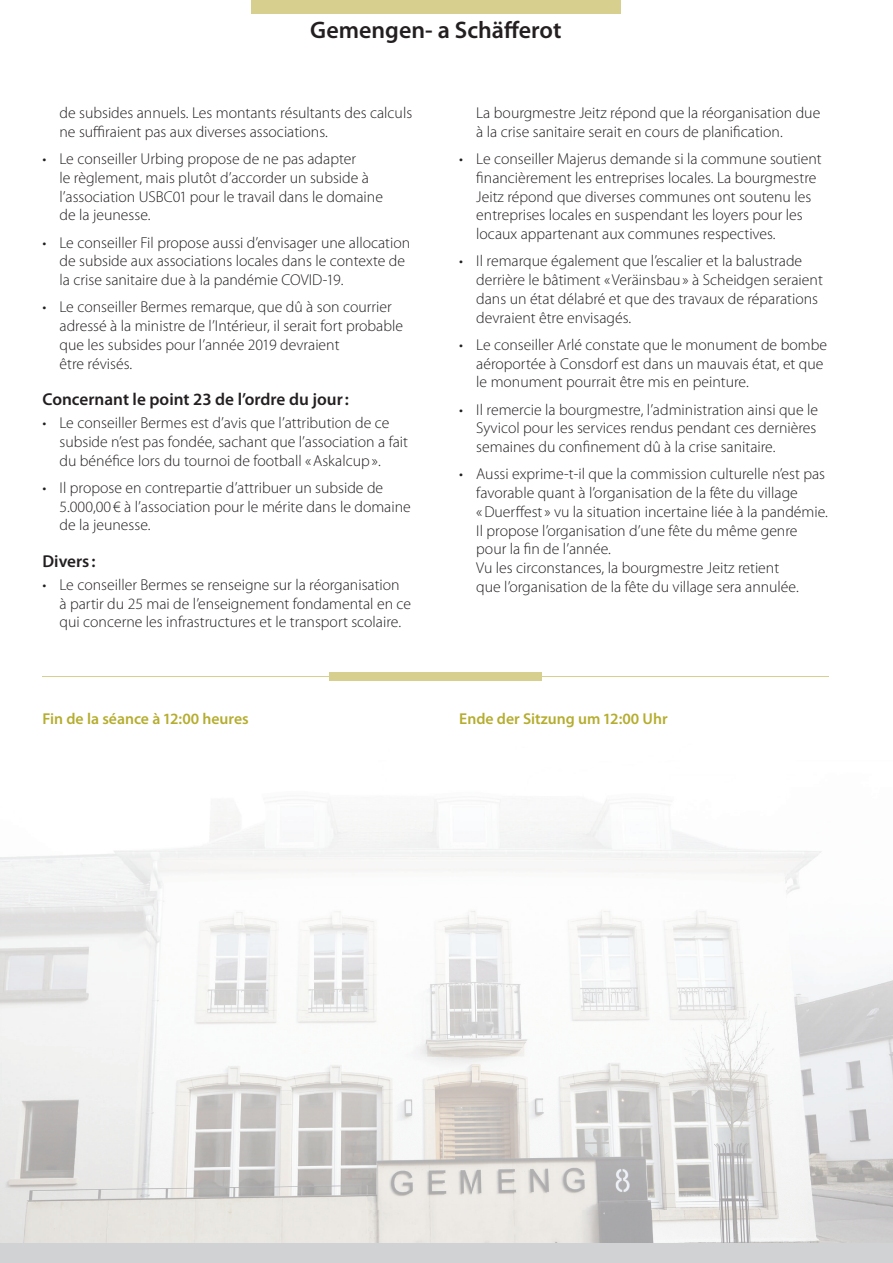
<style>
.page{position:relative;width:893px;height:1263px;background:#fff}
.page>*{position:absolute;margin:0;border:0;box-sizing:border-box;transform-origin:0 0}
.t1{font:600 24px "Myriad Pro";color:#231f20}
.t2{font:600 17.25px "Myriad Pro";color:#231f20}
.t3{font:300 15.75px/18.8px "Myriad Pro";color:#231f20}
.t4{font:600 15.75px "Myriad Pro";color:#b5ad2e}
</style>
<div class="page">
<img style="left:0;top:799px;width:893px;height:444px">
<div style="left:0;top:1243px;width:893px;height:20px;background:#d1d2d4"></div>
<div style="left:251px;top:0;width:370px;height:14px;background:#d6cf8e"></div>
<hr style="left:43px;top:676px;width:786px;height:1px;background:#d6cf8e">
<div style="left:330px;top:672px;width:212px;height:8px;background:#d6cf8e"></div>
<h1 class="t1" style="left:310px;top:17px;width:253px">Gemengen- a Schäfferot</h1>
<p class="t3" style="left:60px;top:104px;width:354px">de subsides annuels. Les montants résultants des calculs ne suffiraient pas aux diverses associations.</p>
<p class="t3" style="left:60px;top:150px;width:325px;text-indent:-17px">• Le conseiller Urbing propose de ne pas adapter<br>le règlement, mais plutôt d’accorder un subside à l’association USBC01 pour le travail dans le domaine de la jeunesse.</p>
<p class="t3" style="left:60px;top:233px;width:352px;text-indent:-17px">• Le conseiller Fil propose aussi d’envisager une allocation de subside aux associations locales dans le contexte de la crise sanitaire due à la pandémie COVID-19.</p>
<p class="t3" style="left:60px;top:298px;width:345px;text-indent:-17px">• Le conseiller Bermes remarque, que dû à son courrier adressé à la ministre de l’Intérieur, il serait fort probable que les subsides pour l’année 2019 devraient<br>être révisés.</p>
<p class="t2" style="left:43px;top:390px;width:308px">Concernant le point 23 de l’ordre du jour :</p>
<p class="t3" style="left:60px;top:414px;width:350px;text-indent:-17px">• Le conseiller Bermes est d’avis que l’attribution de ce subside n’est pas fondée, sachant que l’association a fait du bénéfice lors du tournoi de football « Askalcup ».</p>
<p class="t3" style="left:60px;top:479px;width:353px;text-indent:-17px">• Il propose en contrepartie d’attribuer un subside de<br>5.000,00 € à l’association pour le mérite dans le domaine de la jeunesse.</p>
<p class="t2" style="left:43px;top:552px;width:55px">Divers :</p>
<p class="t3" style="left:60px;top:576px;width:353px;text-indent:-17px">• Le conseiller Bermes se renseigne sur la réorganisation<br>à partir du 25 mai de l’enseignement fondamental en ce qui concerne les infrastructures et le transport scolaire.</p>
<p class="t3" style="left:476px;top:104px;width:346px">La bourgmestre Jeitz répond que la réorganisation due à la crise sanitaire serait en cours de planification.</p>
<p class="t3" style="left:476px;top:150px;width:347px;text-indent:-17px">• Le conseiller Majerus demande si la commune soutient financièrement les entreprises locales. La bourgmestre Jeitz répond que diverses communes ont soutenu les entreprises locales en suspendant les loyers pour les locaux appartenant aux communes respectives.</p>
<p class="t3" style="left:476px;top:252px;width:348px;text-indent:-17px">• Il remarque également que l’escalier et la balustrade derrière le bâtiment « Veräinsbau » à Scheidgen seraient dans un état délabré et que des travaux de réparations devraient être envisagés.</p>
<p class="t3" style="left:476px;top:335px;width:352px;text-indent:-17px">• Le conseiller Arlé constate que le monument de bombe aéroportée à Consdorf est dans un mauvais état, et que le monument pourrait être mis en peinture.</p>
<p class="t3" style="left:476px;top:400px;width:343px;text-align:justify;text-indent:-17px">• Il remercie la bourgmestre, l’administration ainsi que le Syvicol pour les services rendus pendant ces dernières semaines du confinement dû à la crise sanitaire.</p>
<p class="t3" style="left:476px;top:465px;width:353px;text-indent:-17px">• Aussi exprime-t-il que la commission culturelle n’est pas favorable quant à l’organisation de la fête du village<br>« Duerffest » vu la situation incertaine liée à la pandémie.<br>Il propose l’organisation d’une fête du même genre pour la fin de l’année.<br>Vu les circonstances, la bourgmestre Jeitz retient<br>que l’organisation de la fête du village sera annulée.</p>
<p class="t4" style="left:43px;top:710px;width:208px">Fin de la séance à 12:00 heures</p>
<p class="t4" style="left:459px;top:710px;width:210px">Ende der Sitzung um 12:00 Uhr</p>
</div>
